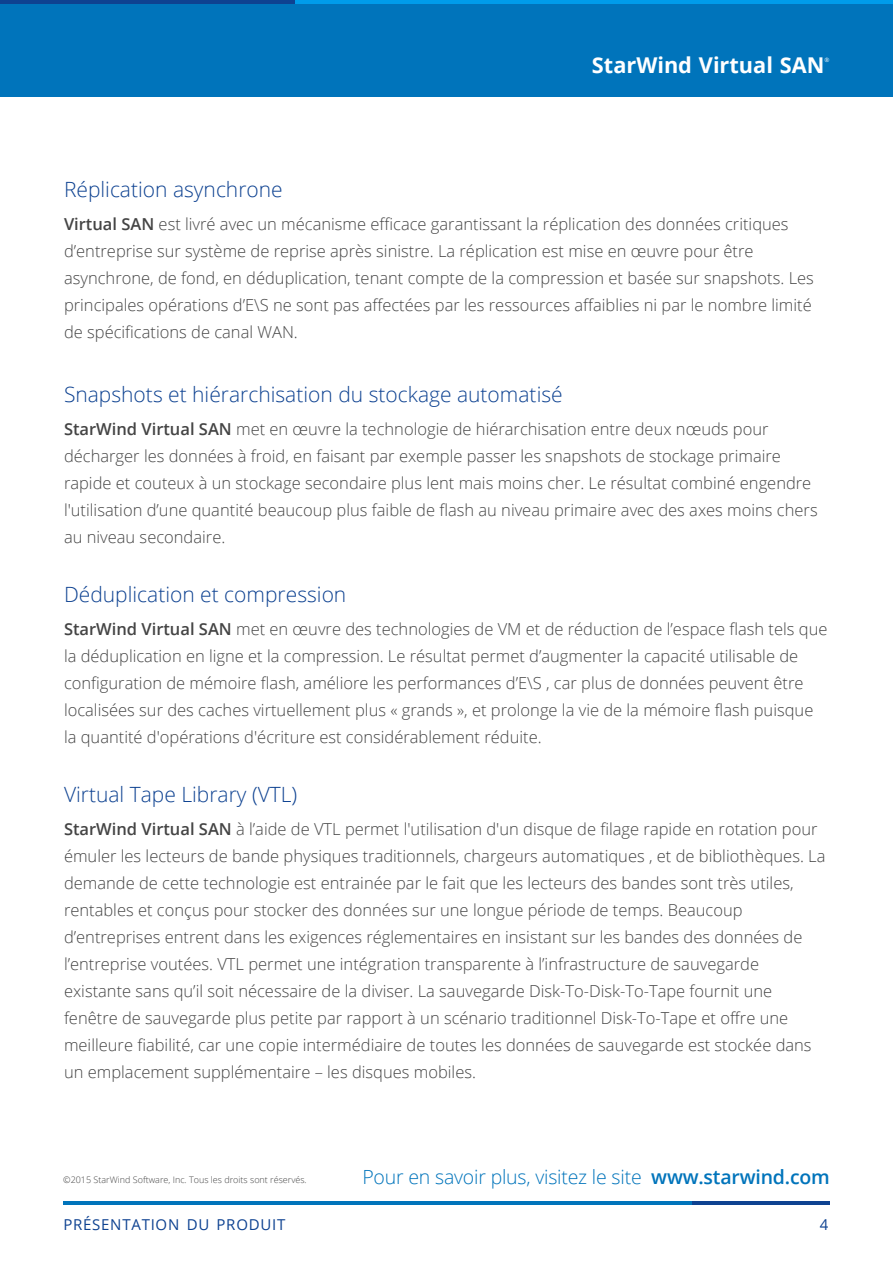
<style>
.page{position:relative;width:893px;height:1263px;background:#fff}
.page>*{position:absolute;margin:0;border:0;box-sizing:border-box;transform-origin:0 0}
.t1{font:700 21.75px "Open Sans";color:#fff}
.t2{font:300 21px "Open Sans";color:#0e4291}
.t3{font:300 19.5px "Open Sans";letter-spacing:-.01em;color:#0074bb}
.t4{font:300 16.5px/27px "Open Sans";color:#444}
.t5{font:15px "Open Sans";letter-spacing:.05em;color:#0e4291}
.t6{font:300 9px "Open Sans";color:#444}
.t7{font:6px "Open Sans";color:#fff}
.s1{font-weight:600}
</style>
<div class="page">
<hr style="left:63px;top:1201px;width:767px;height:3px;background:#0074bb">
<hr style="left:692px;top:1201px;width:138px;height:3px;background:#0e4291">
<div style="left:0;top:0;width:893px;height:96px;background:#0074bb"></div>
<hr style="left:0;top:0;width:893px;height:3px;background:#009cea">
<hr style="left:0;top:0;width:295px;height:3px;background:#0e4291">
<h1 class="t1" style="left:592px;top:50px;width:234px">StarWind Virtual SAN</h1>
<p class="t7" style="left:824px;top:56px;width:6px">®</p>
<p class="t2" style="left:64px;top:175px;width:220px">Réplication asynchrone</p>
<p class="t4" style="left:64px;top:210px;width:751px"><span class="s1">Virtual SAN</span> est livré avec un mécanisme efficace garantissant la réplication des données critiques d’entreprise sur système de reprise après sinistre. La réplication est mise en œuvre pour être asynchrone, de fond, en déduplication, tenant compte de la compression et basée sur snapshots. Les principales opérations d’E\S ne sont pas affectées par les ressources affaiblies ni par le nombre limité de spécifications de canal WAN.</p>
<p class="t2" style="left:64px;top:380px;width:500px">Snapshots et hiérarchisation du stockage automatisé</p>
<p class="t4" style="left:64px;top:416px;width:755px"><span class="s1">StarWind Virtual SAN</span> met en œuvre la technologie de hiérarchisation entre deux nœuds pour décharger les données à froid, en faisant par exemple passer les snapshots de stockage primaire rapide et couteux à un stockage secondaire plus lent mais moins cher. Le résultat combiné engendre l'utilisation d’une quantité beaucoup plus faible de flash au niveau primaire avec des axes moins chers au niveau secondaire.</p>
<p class="t2" style="left:64px;top:580px;width:284px">Déduplication et compression</p>
<p class="t4" style="left:64px;top:615px;width:765px"><span class="s1">StarWind Virtual SAN</span> met en œuvre des technologies de VM et de réduction de l’espace flash tels que la déduplication en ligne et la compression. Le résultat permet d’augmenter la capacité utilisable de configuration de mémoire flash, améliore les performances d’E\S , car plus de données peuvent être localisées sur des caches virtuellement plus « grands », et prolonge la vie de la mémoire flash puisque la quantité d'opérations d'écriture est considérablement réduite.</p>
<p class="t2" style="left:64px;top:779px;width:235px">Virtual Tape Library (VTL)</p>
<p class="t4" style="left:64px;top:815px;width:763px"><span class="s1">StarWind Virtual SAN</span> à l’aide de VTL permet l'utilisation d'un disque de filage rapide en rotation pour émuler les lecteurs de bande physiques traditionnels, chargeurs automatiques , et de bibliothèques. La demande de cette technologie est entrainée par le fait que les lecteurs des bandes sont très utiles, rentables et conçus pour stocker des données sur une longue période de temps. Beaucoup d’entreprises entrent dans les exigences réglementaires en insistant sur les bandes des données de l’entreprise voutées. VTL permet une intégration transparente à l’infrastructure de sauvegarde existante sans qu’il soit nécessaire de la diviser. La sauvegarde Disk-To-Disk-To-Tape fournit une fenêtre de sauvegarde plus petite par rapport à un scénario traditionnel Disk-To-Tape et offre une meilleure fiabilité, car une copie intermédiaire de toutes les données de sauvegarde est stockée dans un emplacement supplémentaire – les disques mobiles.</p>
<p class="t6" style="left:63px;top:1174px;width:245px">©2015 StarWind Software, Inc. Tous les droits sont réservés.</p>
<p class="t3" style="left:362px;top:1163px;width:469px">Pour en savoir plus, visitez le site <span class="s1">www.starwind.com</span></p>
<p class="t5" style="left:63px;top:1214px;width:223px">PRÉSENTATION DU PRODUIT</p>
<p class="t5" style="left:820px;top:1214px;width:10px">4</p>
</div>
